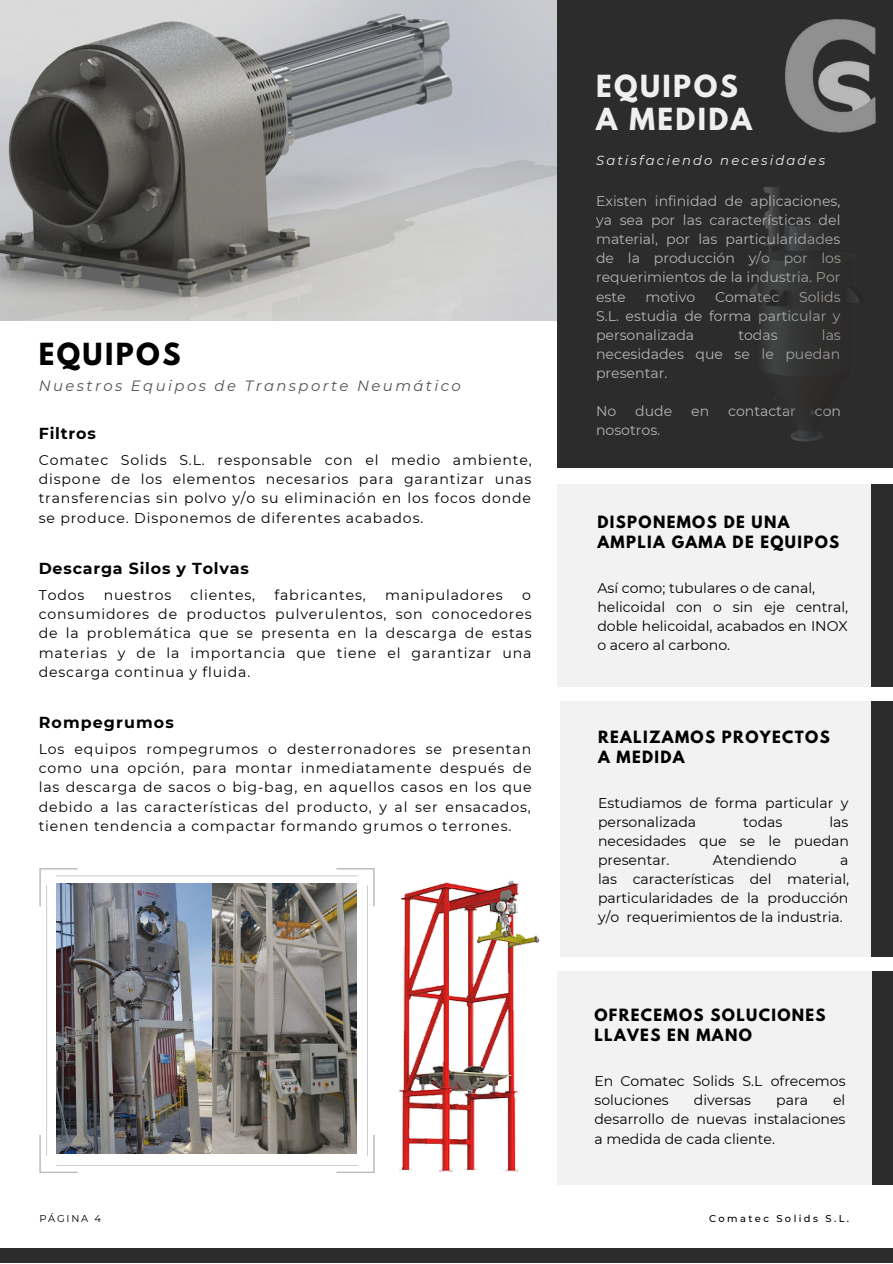
<style>
.page{position:relative;width:893px;height:1264px;background:#fff}
.page>*{position:absolute;margin:0;border:0;box-sizing:border-box;transform-origin:0 0}
.t1{font:700 27px/32.5px "League Spartan";letter-spacing:.09em;color:#efefef}
.t2{font:700 27px "League Spartan";letter-spacing:.09em;color:#000}
.t3{font:700 15.9px "Montserrat";letter-spacing:.05em;color:#000}
.t4{font:700 15.9px "Montserrat";letter-spacing:.07em;color:#000}
.t5{font:700 15px/20.2px "League Spartan";letter-spacing:.09em;color:#000}
.t6{font:italic 14.85px "Montserrat";letter-spacing:.16em;color:#545454}
.t7{font:14.1px/19px "Montserrat";color:#000;text-align:justify}
.t8{font:14.1px/19px "Montserrat";color:#fff;text-align:justify}
.t9{font:14.1px "Montserrat";letter-spacing:.06em;color:#000}
.t10{font:italic 13.2px "Montserrat";letter-spacing:.16em;color:#efefef}
.t11{font:500 9.9px "Montserrat";letter-spacing:.24em;color:#000}
.t12{font:9.9px "Montserrat";letter-spacing:.18em;color:#000}
</style>
<div class="page">
<img style="left:0;top:0;width:557px;height:321px">
<div style="left:557px;top:0;width:335px;height:468px;background:#2c2c2c"></div>
<div style="left:557px;top:484px;width:335px;height:202px;background:#efefef"></div>
<div style="left:560px;top:701px;width:332px;height:255px;background:#efefef"></div>
<div style="left:557px;top:971px;width:335px;height:213px;background:#efefef"></div>
<svg style="left:39px;top:868px;width:335px;height:305px"></svg>
<img style="left:56px;top:884px;width:300px;height:269px">
<img style="left:374px;top:868px;width:166px;height:305px">
<div style="left:0;top:1248px;width:892px;height:14px;background:#2c2c2c"></div>
<div style="left:871px;top:484px;width:21px;height:202px;background:#2c2c2c"></div>
<div style="left:871px;top:701px;width:21px;height:255px;background:#2c2c2c"></div>
<div style="left:871px;top:971px;width:21px;height:213px;background:#2c2c2c"></div>
<img style="left:785px;top:19px;width:91px;height:114px">
<img style="left:750px;top:187px;width:109px;height:255px">
<h1 class="t2" style="left:39px;top:333px;width:143px">EQUIPOS</h1>
<p class="t6" style="left:39px;top:376px;width:423px">Nuestros Equipos de Transporte Neumático</p>
<p class="t3" style="left:39px;top:422px;width:58px">Filtros</p>
<p class="t7" style="left:39px;top:450px;width:494px">Comatec Solids S.L. responsable con el medio ambiente, dispone de los elementos necesarios para garantizar unas transferencias sin polvo y/o su eliminación en los focos donde se produce. Disponemos de diferentes acabados.</p>
<p class="t3" style="left:39px;top:557px;width:211px">Descarga Silos y Tolvas</p>
<p class="t7" style="left:39px;top:585px;width:47px">Todos</p>
<p class="t9" style="left:104px;top:585px;width:69px">nuestros</p>
<p class="t9" style="left:190px;top:585px;width:66px">clientes,</p>
<p class="t9" style="left:274px;top:585px;width:93px">fabricantes,</p>
<p class="t9" style="left:385px;top:585px;width:119px">manipuladores</p>
<p class="t7" style="left:39px;top:585px;width:494px;text-indent:483px">o consumidores de productos pulverulentos, son conocedores de la problemática que se presenta en la descarga de estas materias y de la importancia que tiene el garantizar una descarga continua y fluida.</p>
<p class="t4" style="left:39px;top:711px;width:137px">Rompegrumos</p>
<p class="t7" style="left:39px;top:739px;width:494px">Los equipos rompegrumos o desterronadores se presentan como una opción, para montar inmediatamente después de las descarga de sacos o big-bag, en aquellos casos en los que debido a las características del producto, y al ser ensacados, tienen tendencia a compactar formando grumos o terrones.</p>
<h1 class="t1" style="left:596px;top:70px;width:157px">EQUIPOS<br>A MEDIDA</h1>
<p class="t10" style="left:596px;top:151px;width:230px">Satisfaciendo necesidades</p>
<p class="t8" style="left:596px;top:191px;width:246px">Existen infinidad de aplicaciones, ya sea por las características del material, por las particularidades de la producción y/o por los requerimientos de la industria. Por este</p>
<p class="t8" style="left:596px;top:286px;width:246px;text-indent:203px">Solids S.L. estudia de forma particular y personalizada</p>
<p class="t8" style="left:645px;top:286px;width:51px">motivo</p>
<p class="t8" style="left:715px;top:286px;width:66px">Comatec</p>
<p class="t8" style="left:596px;top:325px;width:246px;text-indent:226px">las necesidades que se le puedan presentar.</p>
<p class="t8" style="left:596px;top:401px;width:22px">No</p>
<p class="t8" style="left:635px;top:401px;width:39px">dude</p>
<p class="t8" style="left:691px;top:401px;width:20px">en</p>
<p class="t8" style="left:728px;top:401px;width:69px">contactar</p>
<p class="t8" style="left:814px;top:401px;width:28px">con</p>
<p class="t8" style="left:596px;top:420px;width:66px">nosotros.</p>
<p class="t8" style="left:738px;top:325px;width:41px">todas</p>
<p class="t5" style="left:597px;top:511px;width:243px">DISPONEMOS DE UNA<br>AMPLIA GAMA DE EQUIPOS</p>
<p class="t7" style="left:597px;top:578px;width:252px;text-align:left">Así como; tubulares o de canal, helicoidal con o sin eje central, doble helicoidal, acabados en INOX o acero al carbono.</p>
<p class="t5" style="left:598px;top:726px;width:233px">REALIZAMOS PROYECTOS<br>A MEDIDA</p>
<p class="t7" style="left:598px;top:792px;width:252px">Estudiamos de forma particular y personalizada</p>
<p class="t7" style="left:598px;top:811px;width:252px;text-indent:231px">las necesidades que se le puedan presentar.</p>
<p class="t7" style="left:743px;top:811px;width:41px">todas</p>
<p class="t7" style="left:712px;top:850px;width:85px">Atendiendo</p>
<p class="t7" style="left:598px;top:850px;width:252px;text-indent:242px">a las características del material, particularidades de la producción y/o requerimientos de la industria.</p>
<p class="t5" style="left:594px;top:1004px;width:233px">OFRECEMOS SOLUCIONES<br>LLAVES EN MANO</p>
<p class="t7" style="left:594px;top:1071px;width:252px">En Comatec Solids S.L ofrecemos soluciones</p>
<p class="t7" style="left:594px;top:1090px;width:252px;text-indent:238px">el desarrollo de nuevas instalaciones a medida de cada cliente.</p>
<p class="t7" style="left:693px;top:1090px;width:59px">diversas</p>
<p class="t7" style="left:776px;top:1090px;width:33px">para</p>
<p class="t12" style="left:39px;top:1211px;width:63px">PÁGINA 4</p>
<p class="t11" style="left:709px;top:1211px;width:142px">Comatec Solids S.L.</p>
</div>
